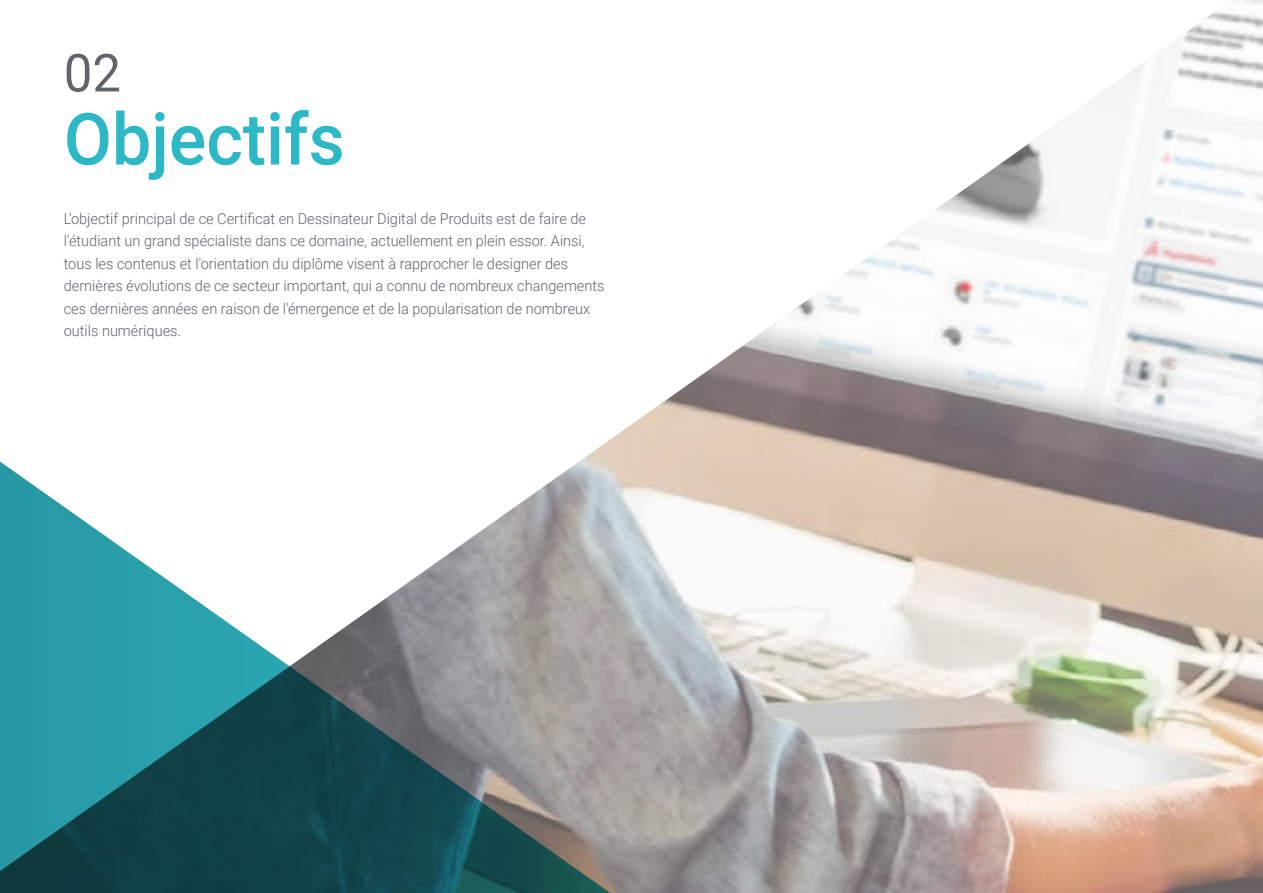
<style>
.page{position:relative;width:1263px;height:893px;background:#fff}
.page>*{position:absolute;margin:0;border:0;box-sizing:border-box;transform-origin:0 0}
.t1{font:500 72px "Roboto";color:#2db8c5}
.t2{font:52.5px "Roboto";color:#61646a}
.t3{font:300 15px/22.5px "Roboto";color:#61646a}
</style>
<div class="page">
<img style="left:601px;top:0;width:662px;height:893px">
<svg style="left:0;top:446px;width:640px;height:447px"></svg>
<h2 class="t2" style="left:64px;top:36px;width:59px">02</h2>
<h1 class="t1" style="left:64px;top:89px;width:282px">Objectifs</h1>
<p class="t3" style="left:64px;top:207px;width:542px">L'objectif principal de ce Certificat en Dessinateur Digital de Produits est de faire de l'étudiant un grand spécialiste dans ce domaine, actuellement en plein essor. Ainsi, tous les contenus et l'orientation du diplôme visent à rapprocher le designer des dernières évolutions de ce secteur important, qui a connu de nombreux changements ces dernières années en raison de l'émergence et de la popularisation de nombreux outils numériques.</p>
</div>
